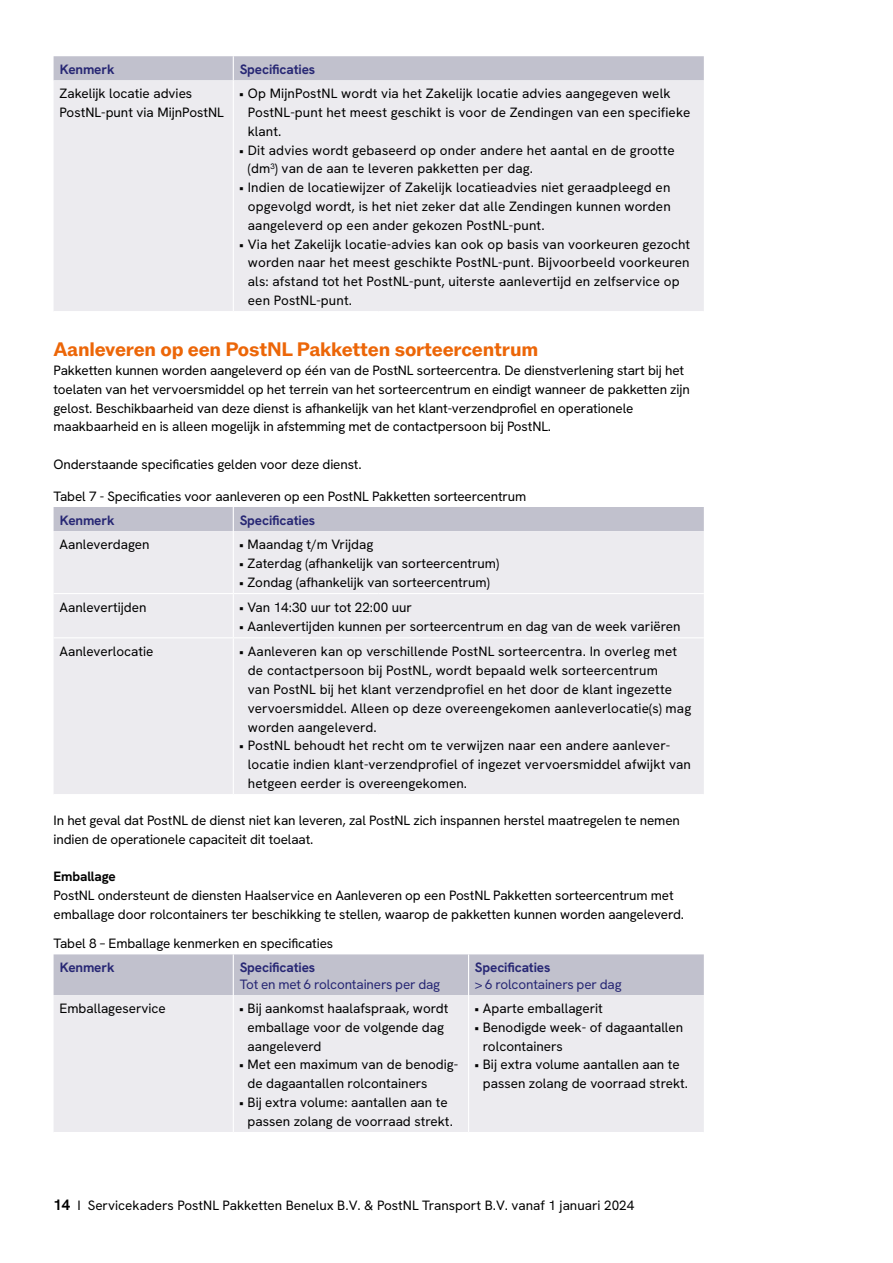
<style>
.page{position:relative;width:893px;height:1263px;background:#fff}
.page>*{position:absolute;margin:0;border:0;box-sizing:border-box;transform-origin:0 0}
.t1{font:700 19.5px "ABCROM";letter-spacing:-.01em;color:#ec6608}
.t2{font:13.5px/18.8px "Hanken Grotesk";color:#000}
.t3{font:700 13.5px "Hanken Grotesk";letter-spacing:-.01em;color:#272774}
.t4{font:13.5px "Hanken Grotesk";letter-spacing:-.01em;color:#272774}
.t5{font:700 13.5px "Hanken Grotesk";letter-spacing:-.01em;color:#000}
.s1{font-weight:700;font-size:15px}
</style>
<div class="page">
<div style="left:54px;top:80px;width:650px;height:231px;background:#ecebef"></div>
<hr style="left:233px;top:80px;width:1px;height:231px;background:#fff">
<div style="left:54px;top:56px;width:650px;height:24px;background:#c1c1cd"></div>
<div style="left:54px;top:531px;width:650px;height:263px;background:#ecebef"></div>
<hr style="left:54px;top:593px;width:179px;height:1px;background:#fff">
<hr style="left:233px;top:593px;width:146px;height:1px;background:#fff">
<hr style="left:379px;top:593px;width:325px;height:1px;background:#fff">
<hr style="left:54px;top:637px;width:179px;height:1px;background:#fff">
<hr style="left:233px;top:637px;width:146px;height:1px;background:#fff">
<hr style="left:379px;top:637px;width:325px;height:1px;background:#fff">
<hr style="left:233px;top:531px;width:1px;height:62px;background:#fff">
<hr style="left:233px;top:594px;width:1px;height:43px;background:#fff">
<hr style="left:233px;top:638px;width:1px;height:156px;background:#fff">
<div style="left:54px;top:507px;width:650px;height:24px;background:#c1c1cd"></div>
<div style="left:54px;top:954px;width:650px;height:41px;background:#c1c1cd"></div>
<div style="left:54px;top:995px;width:650px;height:137px;background:#ecebef"></div>
<hr style="left:233px;top:995px;width:1px;height:137px;background:#fff">
<hr style="left:233px;top:954px;width:1px;height:41px;background:#fff">
<hr style="left:468px;top:995px;width:1px;height:137px;background:#fff">
<hr style="left:468px;top:954px;width:1px;height:41px;background:#fff">
<p class="t3" style="left:60px;top:61px;width:56px">Kenmerk</p>
<p class="t3" style="left:240px;top:61px;width:77px">Specificaties</p>
<p class="t2" style="left:60px;top:84px;width:166px">Zakelijk locatie advies<br>PostNL-punt via MijnPostNL</p>
<p class="t2" style="left:248px;top:84px;width:444px;text-indent:-9px">• Op MijnPostNL wordt via het Zakelijk locatie advies aangegeven welk<br>PostNL-punt het meest geschikt is voor de Zendingen van een specifieke klant.</p>
<p class="t2" style="left:248px;top:140px;width:428px;text-indent:-9px">• Dit advies wordt gebaseerd op onder andere het aantal en de grootte (dm<sup>3</sup>) van de aan te leveren pakketten per dag.</p>
<p class="t2" style="left:248px;top:178px;width:424px;text-align:justify;text-indent:-9px">• Indien de locatiewijzer of Zakelijk locatieadvies niet geraadpleegd en opgevolgd wordt, is het niet zeker dat alle Zendingen kunnen worden aangeleverd op een ander gekozen PostNL-punt.</p>
<p class="t2" style="left:248px;top:234px;width:444px;text-indent:-9px">• Via het Zakelijk locatie-advies kan ook op basis van voorkeuren gezocht worden naar het meest geschikte PostNL-punt. Bijvoorbeeld voorkeuren als: afstand tot het PostNL-punt, uiterste aanlevertijd en zelfservice op een PostNL-punt.</p>
<h1 class="t1" style="left:54px;top:338px;width:486px">Aanleveren op een PostNL Pakketten sorteercentrum</h1>
<p class="t2" style="left:54px;top:361px;width:638px">Pakketten kunnen worden aangeleverd op één van de PostNL sorteercentra. De dienstverlening start bij het toelaten van het vervoersmiddel op het terrein van het sorteercentrum en eindigt wanneer de pakketten zijn gelost. Beschikbaarheid van deze dienst is afhankelijk van het klant-verzendprofiel en operationele maakbaarheid en is alleen mogelijk in afstemming met de contactpersoon bij PostNL.</p>
<p class="t2" style="left:54px;top:454px;width:310px">Onderstaande specificaties gelden voor deze dienst.</p>
<p class="t2" style="left:54px;top:487px;width:474px">Tabel 7 - Specificaties voor aanleveren op een PostNL Pakketten sorteercentrum</p>
<p class="t3" style="left:60px;top:511px;width:56px">Kenmerk</p>
<p class="t3" style="left:240px;top:511px;width:77px">Specificaties</p>
<p class="t2" style="left:60px;top:535px;width:91px">Aanleverdagen</p>
<p class="t2" style="left:239px;top:535px;width:136px">• Maandag t/m Vrijdag</p>
<p class="t2" style="left:239px;top:554px;width:261px">• Zaterdag (afhankelijk van sorteercentrum)</p>
<p class="t2" style="left:239px;top:572px;width:252px">• Zondag (afhankelijk van sorteercentrum)</p>
<p class="t2" style="left:60px;top:598px;width:89px">Aanlevertijden</p>
<p class="t2" style="left:239px;top:598px;width:174px">• Van 14:30 uur tot 22:00 uur</p>
<p class="t2" style="left:239px;top:617px;width:443px">• Aanlevertijden kunnen per sorteercentrum en dag van de week variëren</p>
<p class="t2" style="left:60px;top:642px;width:96px">Aanleverlocatie</p>
<p class="t2" style="left:248px;top:642px;width:445px;text-indent:-9px">• Aanleveren kan op verschillende PostNL sorteercentra. In overleg met de contactpersoon bij PostNL, wordt bepaald welk sorteercentrum<br>van PostNL bij het klant verzendprofiel en het door de klant ingezette vervoersmiddel. Alleen op deze overeengekomen aanleverlocatie(s) mag worden aangeleverd.</p>
<p class="t2" style="left:248px;top:736px;width:445px;text-indent:-9px">• PostNL behoudt het recht om te verwijzen naar een andere aanlever&shy;locatie indien klant-verzendprofiel of ingezet vervoersmiddel afwijkt van hetgeen eerder is overeengekomen.</p>
<p class="t2" style="left:54px;top:811px;width:628px">In het geval dat PostNL de dienst niet kan leveren, zal PostNL zich inspannen herstel maatregelen te nemen indien de operationele capaciteit dit toelaat.</p>
<p class="t5" style="left:54px;top:868px;width:64px">Emballage</p>
<p class="t2" style="left:54px;top:886px;width:632px">PostNL ondersteunt de diensten Haalservice en Aanleveren op een PostNL Pakketten sorteercentrum met emballage door rolcontainers ter beschikking te stellen, waarop de pakketten kunnen worden aangeleverd.</p>
<p class="t2" style="left:54px;top:934px;width:281px">Tabel 8 – Emballage kenmerken en specificaties</p>
<p class="t3" style="left:60px;top:959px;width:56px">Kenmerk</p>
<p class="t3" style="left:240px;top:959px;width:77px">Specificaties</p>
<p class="t4" style="left:240px;top:975px;width:202px">Tot en met 6 rolcontainers per dag</p>
<p class="t3" style="left:475px;top:959px;width:77px">Specificaties</p>
<p class="t4" style="left:475px;top:975px;width:148px">&gt; 6 rolcontainers per dag</p>
<p class="t2" style="left:60px;top:999px;width:108px">Emballageservice</p>
<p class="t2" style="left:248px;top:999px;width:202px;text-indent:-8px">• Bij aankomst haalafspraak, wordt emballage voor de volgende dag aangeleverd</p>
<p class="t2" style="left:248px;top:1055px;width:212px;text-indent:-8px">• Met een maximum van de benodig&shy;de dagaantallen rolcontainers</p>
<p class="t2" style="left:248px;top:1092px;width:207px;text-indent:-8px">• Bij extra volume: aantallen aan te passen zolang de voorraad strekt.</p>
<p class="t2" style="left:475px;top:999px;width:130px">• Aparte emballagerit</p>
<p class="t2" style="left:483px;top:1017px;width:202px;text-indent:-8px">• Benodigde week- of dagaantallen rolcontainers</p>
<p class="t2" style="left:483px;top:1055px;width:207px;text-indent:-8px">• Bij extra volume aantallen aan te passen zolang de voorraad strekt.</p>
<p class="t2" style="left:54px;top:1195px;width:582px"><span class="s1">14</span> I Servicekaders PostNL Pakketten Benelux B.V. &amp; PostNL Transport B.V. vanaf 1 januari 2024</p>
</div>
